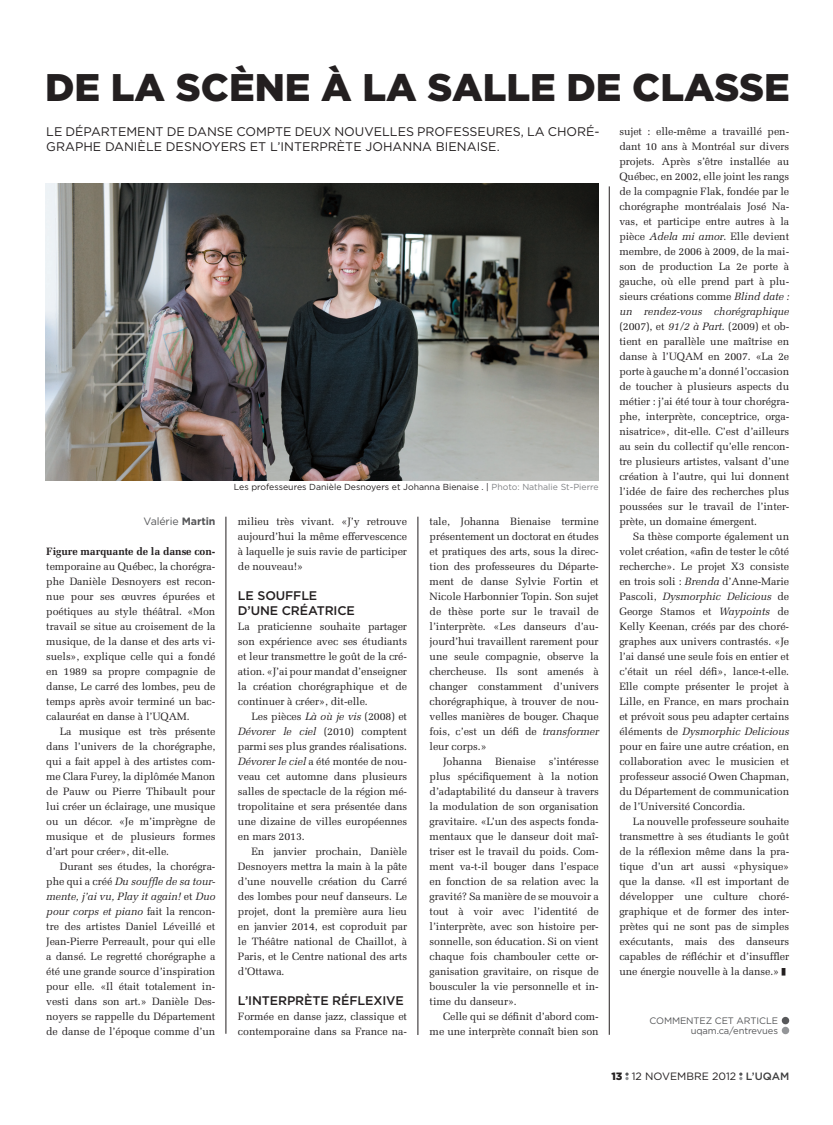
<style>
.page{position:relative;width:833px;height:1125px;background:#fff}
.page>*{position:absolute;margin:0;border:0;box-sizing:border-box;transform-origin:0 0}
.t1{font:900 38.5px "Gotham";color:#231f20}
.t2{font:12.5px "Gotham";color:#231f20}
.t3{font:500 12.5px "Gotham";letter-spacing:-.01em;color:#231f20}
.t4{font:10.62px/15px "Melior";letter-spacing:-.01em;color:#231f20;text-align:justify}
.t5{font:700 10.62px "Melior";letter-spacing:-.01em;color:#231f20}
.t6{font:10.62px "Gotham";color:#231f20}
.t7{font:10.62px "Gotham";letter-spacing:-.01em;color:#57585a}
.t8{font:9.38px/10px "Gotham";letter-spacing:-.01em;color:#57585a}
.t9{font:8.75px "Gotham";color:#231f20}
.s1{font-weight:700}
.s2{font-style:italic}
.s3{color:#808285}
.s4{font-weight:900}
.s5{font-weight:500;color:#3e3e3f}
</style>
<div class="page">
<svg style="left:625px;top:1073px;width:3px;height:7px"></svg>
<svg style="left:739px;top:1073px;width:3px;height:7px"></svg>
<hr style="left:609px;top:186px;width:1px;height:849px;background:#231f20">
<div style="left:781px;top:1017px;width:8px;height:7px;background:#57585a;border-radius:50%"></div>
<div style="left:781px;top:1027px;width:8px;height:7px;background:#939598;border-radius:50%"></div>
<hr style="left:226px;top:517px;width:1px;height:517px;background:#231f20">
<hr style="left:417px;top:517px;width:1px;height:518px;background:#231f20">
<img style="left:45px;top:183px;width:553px;height:298px">
<h1 class="t1" style="left:45px;top:65px;width:746px">DE LA SCÈNE À LA SALLE DE CLASSE</h1>
<p class="t2" style="left:46px;top:124px;width:39px">LE DÉPARTEMENT</p>
<p class="t2" style="left:167px;top:124px;width:31px">DE DANSE</p>
<p class="t2" style="left:236px;top:124px;width:10px">COMPTE</p>
<p class="t2" style="left:295px;top:124px;width:10px">DEU</p>
<p class="t2" style="left:322px;top:124px;width:22px">X NOUVELLES</p>
<p class="t2" style="left:417px;top:124px;width:10px">PROFESSEURES</p>
<p class="t2" style="left:521px;top:124px;width:56px">, LA CHORÉ</p>
<p class="t2" style="left:594px;top:124px;width:7px">-</p>
<p class="t2" style="left:46px;top:139px;width:10px">GRAP</p>
<p class="t2" style="left:83px;top:139px;width:40px">HE DANI</p>
<p class="t2" style="left:138px;top:139px;width:48px">ÈLE DESNO</p>
<p class="t2" style="left:212px;top:139px;width:18px">YERS</p>
<p class="t2" style="left:250px;top:139px;width:40px">ET L’INTERPR</p>
<p class="t2" style="left:337px;top:139px;width:67px">ÈTE JOHANNA</p>
<p class="t2" style="left:436px;top:139px;width:18px">BIENAISE</p>
<p class="t2" style="left:496px;top:139px;width:5px">.</p>
<p class="t7" style="left:143px;top:515px;width:73px">VALÉRIE <span class="s1">Martin</span></p>
<p class="t5" style="left:46px;top:545px;width:171px">Figure marquante de la danse con-</p>
<p class="t4" style="left:46px;top:559px;width:171px">temporaine au Québec, la chorégra&shy;phe Danièle Desnoyers est recon&shy;nue pour ses œuvres épurées et poétiques au style théâtral. «Mon travail se situe au croisement de la musique, de la danse et des arts vi&shy;suels», explique celle qui a fondé en 1989 sa propre compagnie de danse, Le carré des lombes, peu de temps après avoir terminé un bac&shy;calauréat en danse à l’UQAM.</p>
<p class="t4" style="left:46px;top:724px;width:171px;text-indent:14px">La musique est très présente dans l’univers de la chorégraphe, qui a fait appel à des artistes com&shy;me Clara Furey, la diplômée Manon de Pauw ou Pierre Thibault pour lui créer un éclairage, une musique ou un décor. «Je m’imprègne de musique et de plusieurs formes d’art pour créer», dit-elle.</p>
<p class="t4" style="left:46px;top:859px;width:171px;text-indent:14px">Durant ses études, la chorégra&shy;phe qui a créé <span class="s2">Du souffle de sa tour&shy;mente, j’ai vu, Play it again!</span> et <span class="s2">Duo pour corps et piano</span> fait la rencon&shy;tre des artistes Daniel Léveillé et Jean-Pierre Perreault, pour qui elle a dansé. Le regretté chorégraphe a été une grande source d’inspiration pour elle. «Il était totalement in&shy;vesti dans son art.» Danièle Des&shy;noyers se rappelle du Département de danse de l’époque comme d’un</p>
<p class="t9" style="left:234px;top:482px;width:366px">LES PROFESSEURES DANIÈLE DESNOYERS ET JOHANNA BIENAISE . | <span class="s3">PHOTO: NATHALIE ST-PIERRE</span></p>
<p class="t4" style="left:238px;top:514px;width:171px">milieu très vivant. «J’y retrouve aujourd’hui la même effervescence à laquelle je suis ravie de participer de nouveau!»</p>
<p class="t3" style="left:238px;top:588px;width:30px">LE SOU</p>
<p class="t3" style="left:285px;top:588px;width:25px">FFLE</p>
<p class="t3" style="left:238px;top:603px;width:23px">D’UNE</p>
<p class="t3" style="left:282px;top:603px;width:9px">CRÉATRICE</p>
<p class="t4" style="left:238px;top:619px;width:171px">La praticienne souhaite partager son expérience avec ses étudiants et leur transmettre le goût de la cré&shy;ation. «J’ai pour mandat d’enseigner la création chorégraphique et de continuer à créer», dit-elle.</p>
<p class="t4" style="left:238px;top:709px;width:171px;text-indent:13px">Les pièces <span class="s2">Là où je vis</span> (2008) et <span class="s2">Dévorer le ciel</span> (2010) comptent parmi ses plus grandes réalisations.<br><span class="s2">Dévorer le ciel</span> a été montée de nou&shy;veau cet automne dans plusieurs salles de spectacle de la région mé&shy;tropolitaine et sera présentée dans une dizaine de villes européennes en mars 2013.</p>
<p class="t4" style="left:238px;top:844px;width:171px;text-indent:14px">En janvier prochain, Danièle Desnoyers mettra la main à la pâte d’une nouvelle création du Carré des lombes pour neuf danseurs. Le projet, dont la première aura lieu en janvier 2014, est coproduit par le Théâtre national de Chaillot, à Paris, et le Centre national des arts d’Ottawa.</p>
<p class="t3" style="left:238px;top:993px;width:19px">L’INTER</p>
<p class="t3" style="left:287px;top:993px;width:103px">PRÈTE RÉFLEXIVE</p>
<p class="t4" style="left:238px;top:1009px;width:171px">Formée en danse jazz, classique et contemporaine dans sa France na-</p>
<p class="t4" style="left:429px;top:514px;width:171px">tale, Johanna Bienaise termine présentement un doctorat en études et pratiques des arts, sous la direc&shy;tion des professeures du Départe&shy;ment de danse Sylvie Fortin et Nicole Harbonnier Topin. Son sujet de thèse porte sur le travail de l’interprète. «Les danseurs d’au&shy;jourd’hui travaillent rarement pour une seule compagnie, observe la chercheuse. Ils sont amenés à changer constamment d’univers chorégraphique, à trouver de nou&shy;velles manières de bouger. Chaque fois, c’est un défi de <span class="s2">transformer </span>leur corps.»</p>
<p class="t4" style="left:429px;top:754px;width:171px;text-indent:14px">Johanna Bienaise s’intéresse plus spécifiquement à la notion d’adaptabilité du danseur à travers la modulation de son organisation gravitaire. «L’un des aspects fonda&shy;mentaux que le danseur doit maî&shy;triser est le travail du poids. Com&shy;ment va-t-il bouger dans l’espace en fonction de sa relation avec la gravité? Sa manière de se mouvoir a tout à voir avec l’identité de l’interprète, avec son histoire per&shy;sonnelle, son éducation. Si on vient chaque fois chambouler cette or&shy;ganisation gravitaire, on risque de bousculer la vie personnelle et in&shy;time du danseur».</p>
<p class="t4" style="left:429px;top:1009px;width:171px;text-align:right">Celle qui se définit d’abord com&shy;me une interprète connaît bien son</p>
<p class="t4" style="left:619px;top:124px;width:171px">sujet : elle-même a travaillé pen&shy;dant 10 ans à Montréal sur divers projets. Après s’être installée au Québec, en 2002, elle joint les rangs de la compagnie Flak, fondée par le chorégraphe montréalais José Na&shy;vas, et participe entre autres à la pièce <span class="s2">Adela mi amor</span>. Elle devient membre, de 2006 à 2009, de la mai&shy;son de production La 2e porte à gauche, où elle prend part à plu&shy;sieurs créations comme <span class="s2">Blind date : un rendez-vous chorégraphique </span>(2007), et <span class="s2">91/2 à Part</span>. (2009) et ob&shy;tient en parallèle une maîtrise en danse à l’UQAM en 2007. «La 2e porte à gauche m’a donné l’occasion de toucher à plusieurs aspects du métier : j’ai été tour à tour chorégra&shy;phe, interprète, conceptrice, orga&shy;nisatrice», dit-elle. C’est d’ailleurs au sein du collectif qu’elle rencon&shy;tre plusieurs artistes, valsant d’une création à l’autre, qui lui donnent l’idée de faire des recherches plus poussées sur le travail de l’inter&shy;prète, un domaine émergent.</p>
<p class="t4" style="left:619px;top:529px;width:171px;text-indent:14px">Sa thèse comporte également un volet création, «afin de tester le côté recherche». Le projet X3 consiste en trois soli : <span class="s2">Brenda</span> d’Anne-Marie Pascoli, <span class="s2">Dysmorphic Delicious</span> de George Stamos et <span class="s2">Waypoints</span> de Kelly Keenan, créés par des choré&shy;graphes aux univers contrastés. «Je l’ai dansé une seule fois en entier et c’était un réel défi», lance-t-elle.<br>Elle compte présenter le projet à Lille, en France, en mars prochain et prévoit sous peu adapter certains éléments de <span class="s2">Dysmorphic Delicious </span>pour en faire une autre création, en collaboration avec le musicien et professeur associé Owen Chapman, du Département de communication de l’Université Concordia.</p>
<p class="t4" style="left:619px;top:814px;width:171px;text-indent:14px">La nouvelle professeure souhaite transmettre à ses étudiants le goût de la réflexion même dans la pra&shy;tique d’un art aussi «physique» que la danse. «Il est important de développer une culture choré&shy;graphique et de former des inter&shy;prètes qui ne sont pas de simples exécutants, mais des danseurs capables de réfléchir et d’insuffler une énergie nouvelle à la danse.»</p>
<p class="t8" style="left:649px;top:1015px;width:15px">COMMENTE</p>
<p class="t8" style="left:705px;top:1015px;width:17px">Z CET</p>
<p class="t8" style="left:690px;top:1015px;width:89px;text-indent:46px">ARTICLE<br>UQAM.CA/ENTREVUES</p>
<p class="t6" style="left:611px;top:1070px;width:179px"><span class="s4">13</span> 12 NOVEMBRE 2012 <span class="s5">L’UQAM</span></p>
</div>
